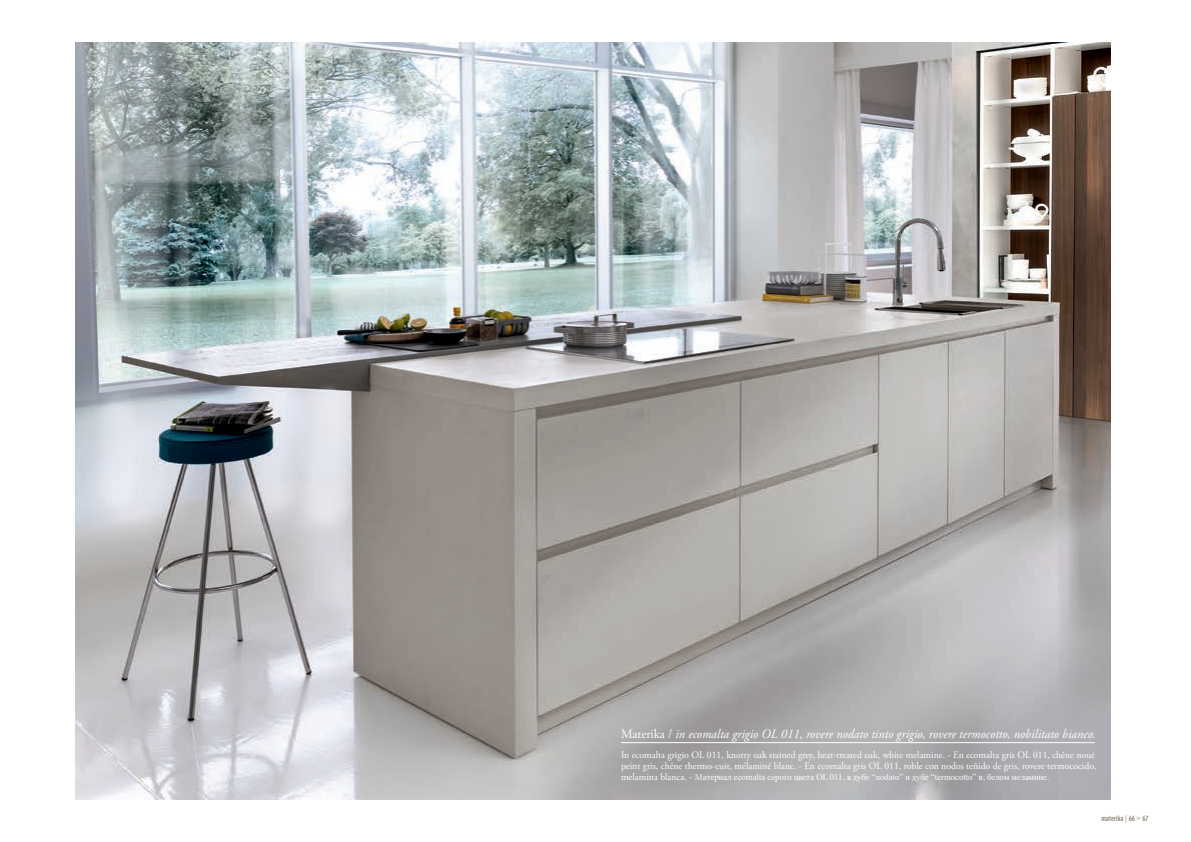
<style>
.page{position:relative;width:1191px;height:842px;background:#fff}
.page>*{position:absolute;margin:0;border:0;box-sizing:border-box;transform-origin:0 0}
.t1{font:italic 13px "Adobe Garamond Pro";color:#fff}
.t2{font:10px/11px "Adobe Garamond Pro";color:#fff}
.t3{font:9px "Times";color:#fff}
.t4{font:700 condensed 7.5px "DIN Neuzeit Grotesk";color:#887f6f}
.s1{font-style:normal}
.s2{font-family:"Adobe Garamond Pro";font-size:10px}
.s3{font-family:"Adobe Garamond Pro"}
.s4{font-family:"Helvetica Neue";font-weight:300}
.s5{font-size:6.5px}
</style>
<div class="page">
<img style="left:75px;top:43px;width:1035px;height:756px">
<hr style="left:621px;top:742px;width:473px;height:1px;background:#fff">
<h1 class="t1" style="left:621px;top:726px;width:476px"><span class="s1">Materika /</span> in ecomalta grigio OL 011, rovere nodato tinto grigio, rovere termocotto, nobilitato bianco.</h1>
<p class="t2" style="left:621px;top:749px;width:477px">In ecomalta grigio OL 011, knotty oak stained grey, heat-treated oak, white melamine. - En ecomalta gris OL 011, chêne noué peint gris, chêne thermo-cuit, mélaminé blanc. - En ecomalta gris OL 011, roble con nodos teñido de gris, rovere termococido,</p>
<p class="t3" style="left:621px;top:768px;width:429px"><span class="s2">melamina blanca. -</span> <span class="s3">M</span>атериал ecomalta серого цвета OL 011, в дубе “nodato” и дубе “termocotto” в, белом меламине.</p>
<p class="t4" style="left:1101px;top:814px;width:48px">materika <span class="s4">[</span> 66 <span class="s5">&gt;</span> 67</p>
</div>
